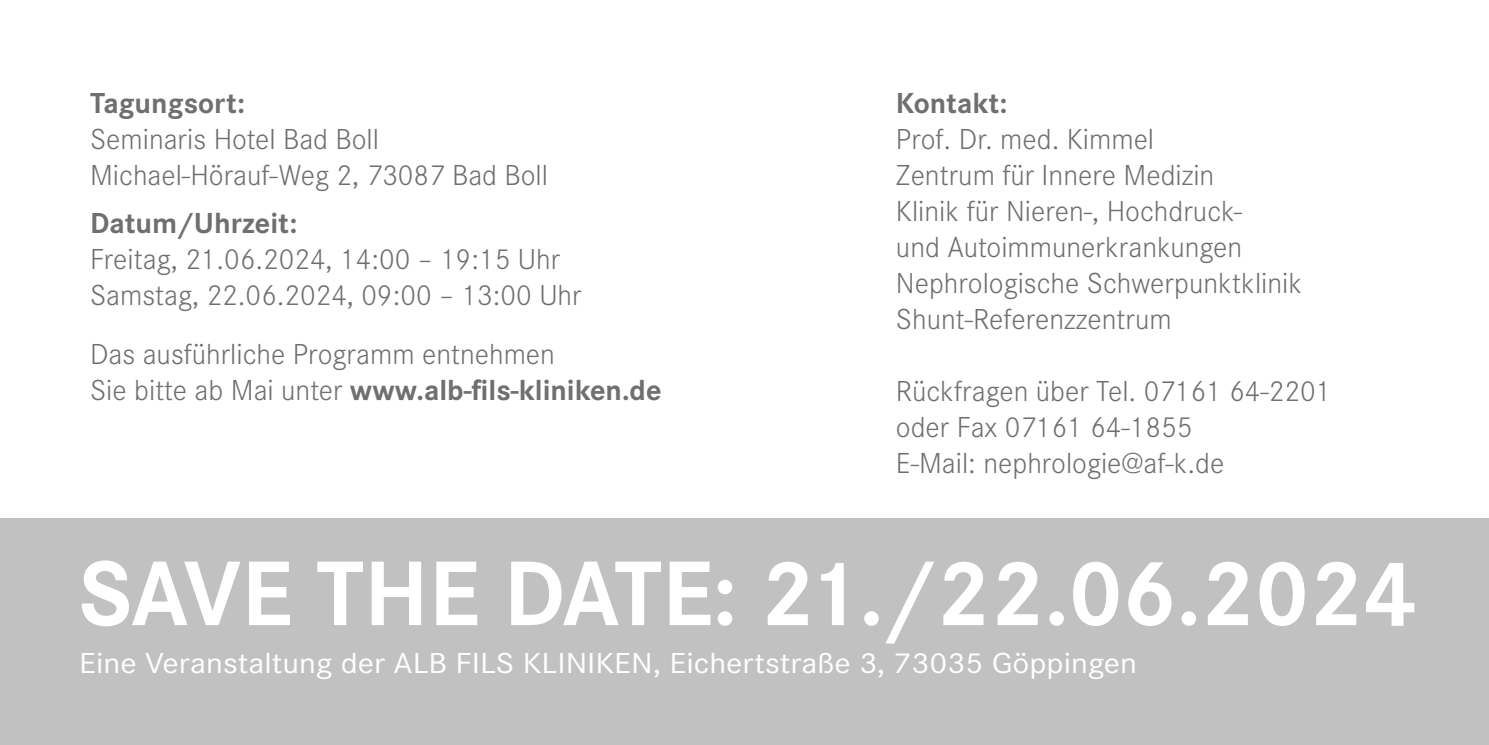
<style>
.page{position:relative;width:1489px;height:745px;background:#fff}
.page>*{position:absolute;margin:0;border:0;box-sizing:border-box;transform-origin:0 0}
.t1{font:700 95px "Corporate S";color:#fff}
.t2{font:300 30px/36px "Corporate S";color:#706f6f}
.t3{font:30px "Corporate S";color:#fff;scale:1.12 1}
.t4{font:700 30px "Corporate S";color:#706f6f}
.s1{font-weight:700}
</style>
<div class="page">
<div style="left:0;top:517px;width:1488px;height:227px;background:#c2c1c1"></div>
<p class="t4" style="left:90px;top:85px;width:156px">Tagungsort:</p>
<p class="t2" style="left:90px;top:121px;width:459px">Seminaris Hotel Bad Boll<br>Michael-Hörauf-Weg 2, 73087 Bad Boll</p>
<p class="t4" style="left:90px;top:206px;width:209px">Datum/Uhrzeit:</p>
<p class="t2" style="left:90px;top:241px;width:493px">Freitag, 21.06.2024, 14:00 – 19:15 Uhr<br>Samstag, 22.06.2024, 09:00 – 13:00 Uhr</p>
<p class="t2" style="left:90px;top:336px;width:573px">Das ausführliche Programm entnehmen<br>Sie bitte ab Mai unter <span class="s1">www.alb-fils-kliniken.de</span></p>
<p class="t4" style="left:896px;top:85px;width:113px">Kontakt:</p>
<p class="t2" style="left:896px;top:121px;width:408px">Prof. Dr. med. Kimmel<br>Zentrum für Innere Medizin<br>Klinik für Nieren-, Hochdruck-<br>und Autoimmunerkrankungen<br>Nephrologische Schwerpunktklinik<br>Shunt-Referenzzentrum</p>
<p class="t2" style="left:896px;top:373px;width:437px">Rückfragen über Tel. 07161 64-2201 oder Fax 07161 64-1855<br>E-Mail: nephrologie@af-k.de</p>
<h1 class="t1" style="left:79px;top:538px;width:1340px">SAVE THE DATE: 21./22.06.2024</h1>
<p class="t3" style="left:79px;top:645px;width:946px">Eine Veranstaltung der ALB FILS KLINIKEN, Eichertstraße 3, 73035 Göppingen</p>
</div>
